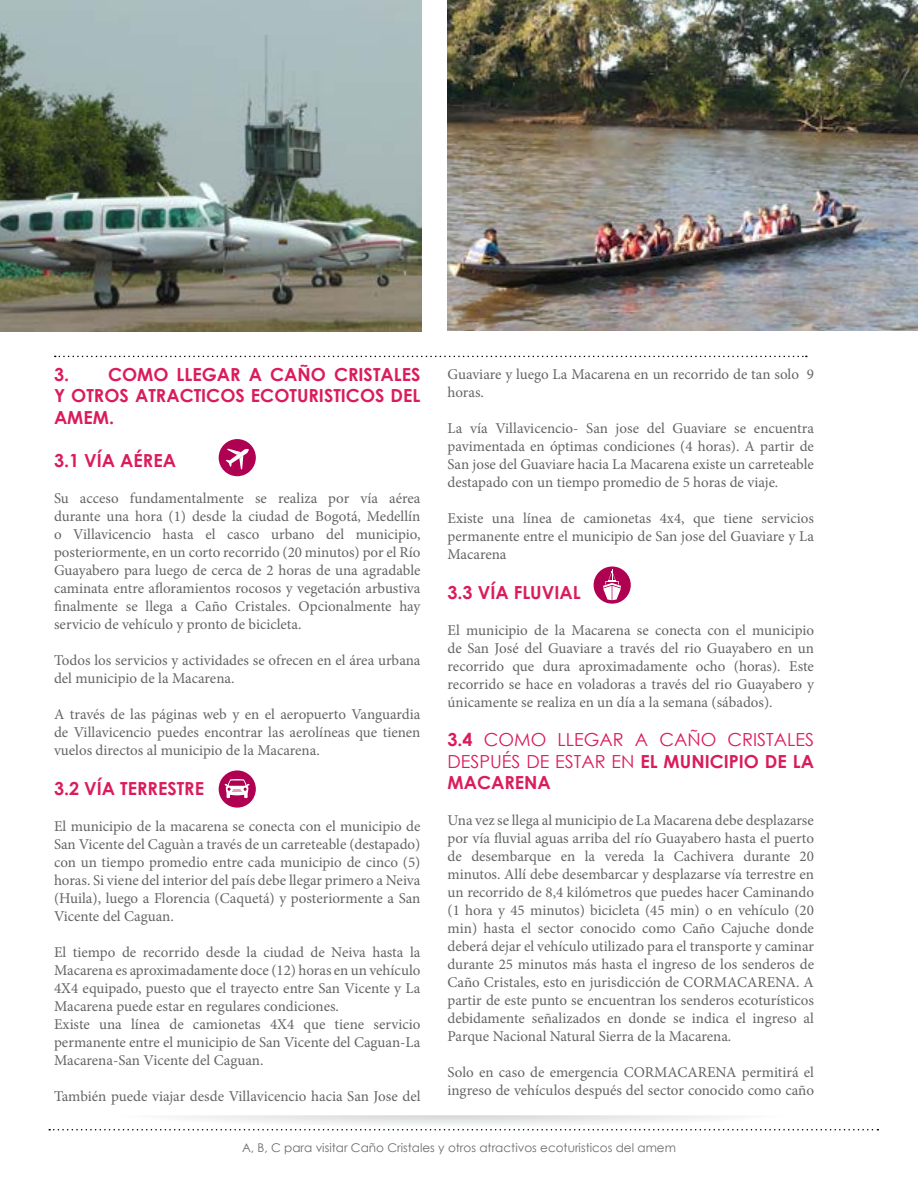
<style>
.page{position:relative;width:918px;height:1188px;background:#fff}
.page>*{position:absolute;margin:0;border:0;box-sizing:border-box;transform-origin:0 0}
.t1{font:700 18px/21.6px "Century Gothic";color:#da1c5c;text-align:justify}
.t2{font:18px/21.6px "Century Gothic";color:#da1c5c}
.t3{font:15px/18px "Minion Pro";color:#636466;text-align:justify}
.t4{font:12px "Century Gothic";color:#6b6c6f}
.s1{font-weight:700}
</style>
<div class="page">
<svg style="left:49px;top:1129px;width:829px;height:1px"></svg>
<svg style="left:55px;top:356px;width:752px;height:1px"></svg>
<div style="left:219px;top:439px;width:37px;height:37px;background:#b00052;border-radius:50%"></div>
<svg style="left:226px;top:449px;width:23px;height:20px"></svg>
<div style="left:219px;top:770px;width:37px;height:38px;background:#b00052;border-radius:50%"></div>
<svg style="left:225px;top:779px;width:25px;height:19px"></svg>
<div style="left:594px;top:567px;width:37px;height:37px;background:#b00052;border-radius:50%"></div>
<svg style="left:603px;top:569px;width:18px;height:31px"></svg>
<img style="left:0;top:1px;width:421px;height:331px">
<img style="left:447px;top:0;width:471px;height:331px">
<p class="t1" style="left:54px;top:362px;width:368px">3. COMO LLEGAR A CAÑO CRISTALES Y OTROS ATRACTICOS ECOTURISTICOS DEL AMEM.</p>
<p class="t1" style="left:54px;top:449px;width:101px">3.1 VÍA AÉREA</p>
<p class="t3" style="left:54px;top:489px;width:368px">Su acceso fundamentalmente se realiza por vía aérea durante una hora (1) desde la ciudad de Bogotá, Medellín o Villavicencio hasta el casco urbano del municipio, posteriormente, en un corto recorrido (20 minutos) por el Río Guayabero para luego de cerca de 2 horas de una agradable caminata entre afloramientos rocosos y vegetación arbustiva finalmente se llega a Caño Cristales. Opcionalmente hay servicio de vehículo y pronto de bicicleta.</p>
<p class="t3" style="left:54px;top:651px;width:368px">Todos los servicios y actividades se ofrecen en el área urbana del municipio de la Macarena.</p>
<p class="t3" style="left:54px;top:705px;width:368px">A través de las páginas web y en el aeropuerto Vanguardia de Villavicencio puedes encontrar las aerolíneas que tienen vuelos directos al municipio de la Macarena.</p>
<p class="t1" style="left:54px;top:776px;width:77px">3.2 VÍA TERRESTRE</p>
<p class="t3" style="left:54px;top:817px;width:368px">El municipio de la macarena se conecta con el municipio de San Vicente del Caguàn a través de un carreteable (destapado) con un tiempo promedio entre cada municipio de cinco (5) horas. Si viene del interior del país debe llegar primero a Neiva (Huila), luego a Florencia (Caquetá) y posteriormente a San Vicente del Caguan.</p>
<p class="t3" style="left:54px;top:943px;width:368px;text-align:left">El tiempo de recorrido desde la ciudad de Neiva hasta la Macarena es aproximadamente doce (12) horas en un vehículo 4X4 equipado, puesto que el trayecto entre San Vicente y La Macarena puede estar en regulares condiciones.<br>Existe una línea de camionetas 4X4 que tiene servicio permanente entre el municipio de San Vicente del Caguan-La Macarena-San Vicente del Caguan.</p>
<p class="t3" style="left:54px;top:1087px;width:368px">También puede viajar desde Villavicencio hacia San Jose del</p>
<p class="t3" style="left:448px;top:365px;width:368px">Guaviare y luego La Macarena en un recorrido de tan solo 9 horas.</p>
<p class="t3" style="left:448px;top:419px;width:368px">La vía Villavicencio- San jose del Guaviare se encuentra pavimentada en óptimas condiciones (4 horas). A partir de San jose del Guaviare hacia La Macarena existe un carreteable destapado con un tiempo promedio de 5 horas de viaje.</p>
<p class="t3" style="left:448px;top:509px;width:368px">Existe una línea de camionetas 4x4, que tiene servicios permanente entre el municipio de San jose del Guaviare y La Macarena</p>
<p class="t1" style="left:448px;top:580px;width:86px">3.3 VÍA FLUVIAL</p>
<p class="t3" style="left:448px;top:621px;width:368px">El municipio de la Macarena se conecta con el municipio de San José del Guaviare a través del rio Guayabero en un recorrido que dura aproximadamente ocho (horas). Este recorrido se hace en voladoras a través del rio Guayabero y únicamente se realiza en un día a la semana (sábados).</p>
<p class="t2" style="left:448px;top:729px;width:368px"><span class="s1">3.4</span> Como llegar a Caño Cristales después de estar en <span class="s1">EL MUNICIPIO</span></p>
<p class="t1" style="left:765px;top:750px;width:39px">DE LA</p>
<p class="t1" style="left:448px;top:771px;width:30px">MACARENA</p>
<p class="t3" style="left:448px;top:812px;width:368px">Una vez se llega al municipio de La Macarena debe desplazarse por vía fluvial aguas arriba del río Guayabero hasta el puerto de desembarque en la vereda la Cachivera durante 20 minutos. Allí debe desembarcar y desplazarse vía terrestre en un recorrido de 8,4 kilómetros que puedes hacer Caminando (1 hora y 45 minutos) bicicleta (45 min) o en vehículo (20 min) hasta el sector conocido como Caño Cajuche donde deberá dejar el vehículo utilizado para el transporte y caminar durante 25 minutos más hasta el ingreso de los senderos de Caño Cristales, esto en jurisdicción de CORMACARENA. A partir de este punto se encuentran los senderos ecoturísticos debidamente señalizados en donde se indica el ingreso al Parque Nacional Natural Sierra de la Macarena.</p>
<p class="t3" style="left:448px;top:1064px;width:368px">Solo en caso de emergencia CORMACARENA permitirá el ingreso de vehículos después del sector conocido como caño</p>
<p class="t4" style="left:242px;top:1139px;width:435px">A, B, C para visitar Caño Cristales y otros atractivos ecoturisticos del amem</p>
</div>
